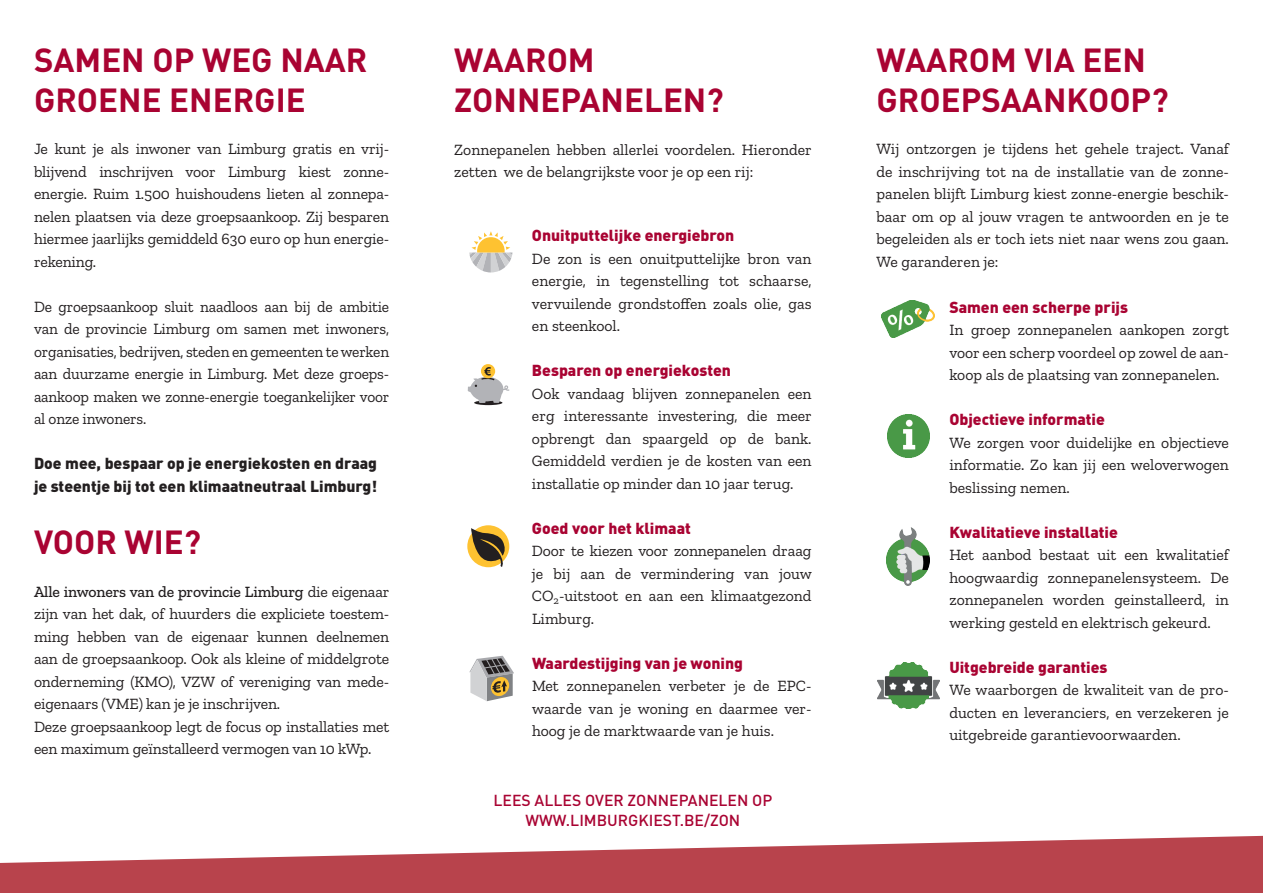
<style>
.page{position:relative;width:1263px;height:893px;background:#fff}
.page>*{position:absolute;margin:0;border:0;box-sizing:border-box;transform-origin:0 0}
.t1{font:700 33px/39.6px "DIN";color:#a90332}
.t2{font:15.75px/22.5px "Zilla Slab";color:#231f20;text-align:justify}
.t3{font:900 15.75px "DIN";color:#a90332}
.t4{font:900 15.75px/22.5px "DIN";color:#231f20}
.t5{font:500 15.75px/20.2px "DIN";color:#a90332;text-align:center}
.s1{font-weight:500}
</style>
<div class="page">
<svg style="left:469px;top:656px;width:45px;height:45px"></svg>
<svg style="left:0;top:836px;width:1263px;height:57px;fill:#b8434c"></svg>
<img style="left:881px;top:300px;width:53px;height:37px">
<img style="left:886px;top:528px;width:43px;height:57px">
<img style="left:887px;top:415px;width:42px;height:42px">
<img style="left:877px;top:663px;width:63px;height:46px">
<svg style="left:469px;top:231px;width:43px;height:41px"></svg>
<svg style="left:467px;top:525px;width:42px;height:42px"></svg>
<svg style="left:471px;top:528px;width:34px;height:39px"></svg>
<div style="left:474px;top:400px;width:28px;height:5px;background:#231f20;border-radius:50%"></div>
<div style="left:481px;top:364px;width:14px;height:14px;background:#fec231;border-radius:50%"></div>
<svg style="left:468px;top:367px;width:41px;height:36px"></svg>
<h1 class="t1" style="left:34px;top:39px;width:335px">SAMEN OP WEG NAAR<br>GROENE ENERGIE</h1>
<p class="t2" style="left:34px;top:138px;width:357px">Je kunt je als inwoner van Limburg gratis en vrij&shy;blijvend inschrijven voor Limburg kiest zonne&shy;energie. Ruim 1.500 huishoudens lieten al zonnepa&shy;nelen plaatsen via deze groepsaankoop. Zij besparen hiermee jaarlijks gemiddeld 630 euro op hun energie&shy;rekening.</p>
<p class="t2" style="left:34px;top:296px;width:357px">De groepsaankoop sluit naadloos aan bij de ambitie van de provincie Limburg om samen met inwoners, organisaties, bedrijven, steden en gemeenten te werken aan duurzame energie in Limburg. Met deze groeps&shy;aankoop maken we zonne-energie toegankelijker voor al onze inwoners.</p>
<p class="t4" style="left:34px;top:452px;width:345px">Doe mee, bespaar op je energiekosten en draag je steentje bij tot een klimaatneutraal Limburg!</p>
<h1 class="t1" style="left:34px;top:521px;width:169px">VOOR WIE?</h1>
<p class="t2" style="left:34px;top:580px;width:357px;text-align:left"><span class="s1">Alle inwoners van de provincie Limburg</span> die eigenaar zijn van het dak, of huurders die expliciete toestem&shy;ming hebben van de eigenaar kunnen deelnemen aan de groepsaankoop. Ook als kleine of middelgrote onderneming (KMO), VZW of vereniging van mede&shy;eigenaars (VME) kan je je inschrijven.<br>Deze groepsaankoop legt de focus op installaties met een maximum geïnstalleerd vermogen van 10 kWp.</p>
<h1 class="t1" style="left:454px;top:39px;width:271px">WAAROM<br>ZONNEPANELEN?</h1>
<p class="t2" style="left:454px;top:138px;width:359px">Zonnepanelen hebben allerlei voordelen. Hieronder zetten we de belangrijkste voor je op een rij:</p>
<p class="t3" style="left:532px;top:225px;width:204px">Onuitputtelijke energiebron</p>
<p class="t2" style="left:532px;top:247px;width:281px">De zon is een onuitputtelijke bron van energie, in tegenstelling tot schaarse, vervuilende grondstoffen zoals olie, gas en steenkool.</p>
<p class="t3" style="left:532px;top:360px;width:200px">Besparen op energiekosten</p>
<p class="t2" style="left:532px;top:382px;width:281px">Ook vandaag blijven zonnepanelen een erg interessante investering, die meer opbrengt dan spaargeld op de bank.<br>Gemiddeld verdien je de kosten van een installatie op minder dan 10 jaar terug.</p>
<p class="t3" style="left:532px;top:518px;width:160px">Goed voor het klimaat</p>
<p class="t2" style="left:532px;top:540px;width:281px">Door te kiezen voor zonnepanelen draag je bij aan de vermindering van jouw CO<sub>2</sub>-uitstoot en aan een klimaatgezond Limburg.</p>
<p class="t3" style="left:532px;top:652px;width:213px">Waardestijging van je woning</p>
<p class="t2" style="left:532px;top:675px;width:281px">Met zonnepanelen verbeter je de EPC&shy;waarde van je woning en daarmee ver&shy;hoog je de marktwaarde van je huis.</p>
<p class="t5" style="left:493px;top:790px;width:280px">LEES ALLES OVER ZONNEPANELEN OP<br>WWW.LIMBURGKIEST.BE/ZON</p>
<h1 class="t1" style="left:876px;top:39px;width:294px">WAAROM VIA EEN<br>GROEPSAANKOOP?</h1>
<p class="t2" style="left:876px;top:138px;width:354px">Wij ontzorgen je tijdens het gehele traject. Vanaf de inschrijving tot na de installatie van de zonne&shy;panelen blijft Limburg kiest zonne-energie beschik&shy;baar om op al jouw vragen te antwoorden en je te begeleiden als er toch iets niet naar wens zou gaan.<br>We garanderen je:</p>
<p class="t3" style="left:949px;top:296px;width:180px">Samen een scherpe prijs</p>
<p class="t2" style="left:949px;top:319px;width:281px">In groep zonnepanelen aankopen zorgt voor een scherp voordeel op zowel de aan&shy;koop als de plaatsing van zonnepanelen.</p>
<p class="t3" style="left:949px;top:409px;width:157px">Objectieve informatie</p>
<p class="t2" style="left:949px;top:431px;width:281px">We zorgen voor duidelijke en objectieve informatie. Zo kan jij een weloverwogen beslissing nemen.</p>
<p class="t3" style="left:949px;top:521px;width:170px">Kwalitatieve installatie</p>
<p class="t2" style="left:949px;top:544px;width:281px">Het aanbod bestaat uit een kwalitatief hoogwaardig zonnepanelensysteem. De zonnepanelen worden geinstalleerd, in werking gesteld en elektrisch gekeurd.</p>
<p class="t3" style="left:949px;top:657px;width:160px">Uitgebreide garanties</p>
<p class="t2" style="left:949px;top:679px;width:281px">We waarborgen de kwaliteit van de pro&shy;ducten en leveranciers, en verzekeren je uitgebreide garantievoorwaarden.</p>
</div>
